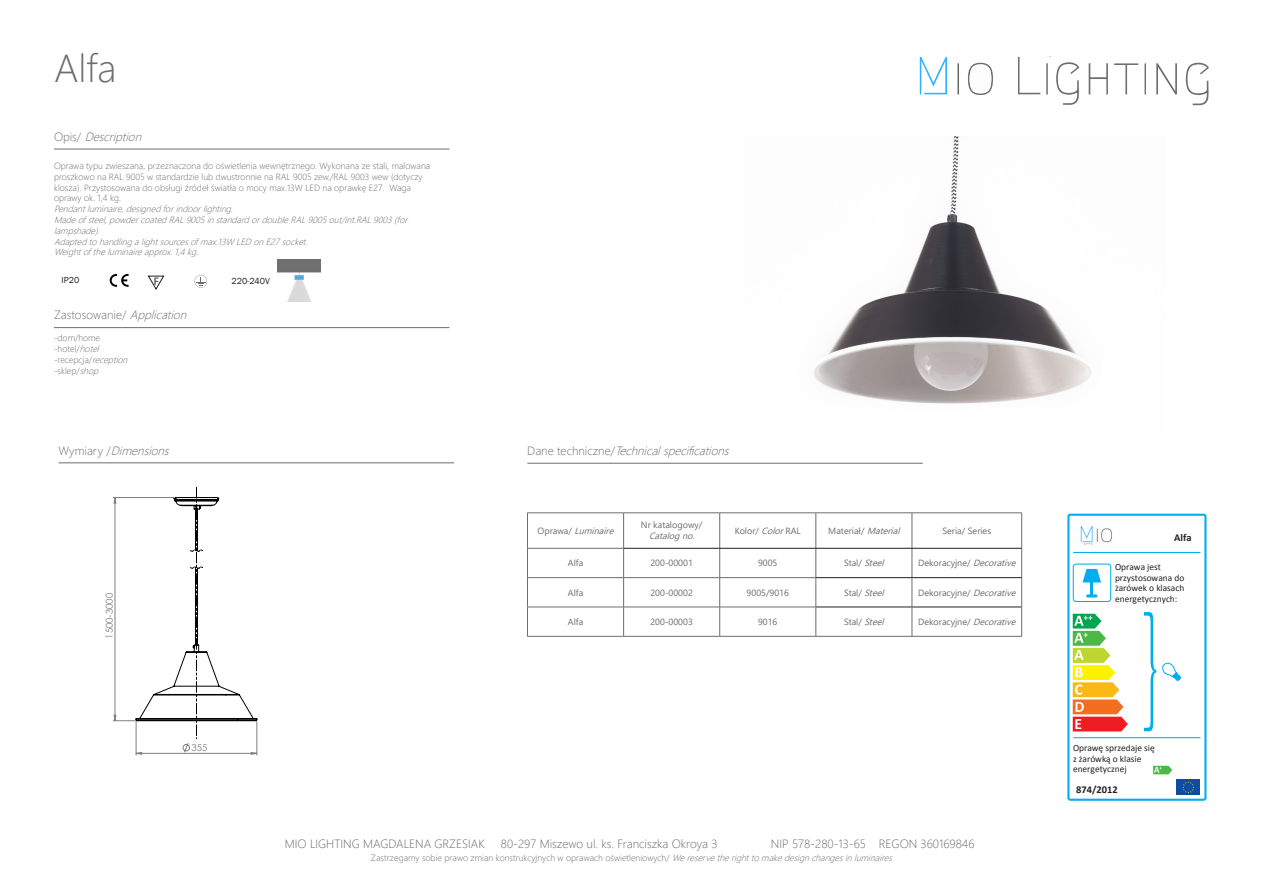
<style>
.page{position:relative;width:1263px;height:893px;background:#fff}
.page>*{position:absolute;margin:0;border:0;box-sizing:border-box;transform-origin:0 0}
.t1{font:300 39px "Segoe UI";color:#6c6d70}
.t2{font:700 15.75px "Calibri";color:#fff}
.t3{font:300 12px "Segoe UI";color:#676a6c}
.t4{font:italic 300 12px "Segoe UI";color:#676a6c}
.t5{font:italic 300 12px "Segoe UI";color:#6c6d70}
.t6{font:300 12px "Segoe UI";color:#6c6d70}
.t7{font:10.95px "Myriad Pro";color:#231f20}
.t8{font:700 10.5px "Calibri";color:#231f20}
.t9{font:9.6px "Century Gothic";color:#808080}
.t10{font:9.45px/10.5px "Calibri";color:#231f20}
.t11{font:300 9px/10.8px "Segoe UI";color:#6c6d70}
.t12{font:9px/10.8px "Segoe UI";color:#6c6d70;text-align:center}
.t13{font:italic 9px "Segoe UI";color:#6c6d70}
.t14{font:9px "Franklin Gothic";color:#231f20}
.s1{font-style:normal}
.s2{font-style:italic}
</style>
<div class="page">
<svg style="left:920px;top:57px;width:27px;height:37px"></svg>
<svg style="left:1185px;top:62px;width:24px;height:43px"></svg>
<svg style="left:1156px;top:63px;width:21px;height:31px"></svg>
<svg style="left:1018px;top:57px;width:22px;height:37px"></svg>
<svg style="left:1114px;top:63px;width:24px;height:31px"></svg>
<svg style="left:1046px;top:63px;width:2px;height:31px"></svg>
<svg style="left:957px;top:63px;width:2px;height:31px"></svg>
<svg style="left:1144px;top:63px;width:2px;height:31px"></svg>
<svg style="left:968px;top:63px;width:25px;height:32px"></svg>
<svg style="left:1056px;top:62px;width:23px;height:43px"></svg>
<svg style="left:1089px;top:63px;width:19px;height:31px"></svg>
<img style="left:814px;top:136px;width:277px;height:268px">
<hr style="left:59px;top:463px;width:395px;height:1px;background:#6c6d70">
<hr style="left:54px;top:327px;width:395px;height:1px;background:#6c6d70">
<hr style="left:54px;top:149px;width:395px;height:1px;background:#6c6d70">
<div style="left:1067px;top:514px;width:139px;height:287px;border:2px solid #00aeef;border-radius:2px"></div>
<hr style="left:1073px;top:552px;width:127px;height:1px;background:#00aeef">
<svg style="left:1082px;top:569px;width:19px;height:28px"></svg>
<div style="left:1073px;top:563px;width:38px;height:39px;border:1px solid #00aeef;border-radius:3px"></div>
<svg style="left:1073px;top:614px;width:55px;height:117px"></svg>
<hr style="left:1073px;top:737px;width:127px;height:1px;background:#00aeef">
<div style="left:1177px;top:780px;width:23px;height:15px;background:#0d4da1"></div>
<svg style="left:1182px;top:781px;width:12px;height:12px"></svg>
<svg style="left:1144px;top:612px;width:36px;height:119px"></svg>
<img style="left:1080px;top:525px;width:32px;height:20px">
<svg style="left:1153px;top:766px;width:19px;height:8px"></svg>
<svg style="left:194px;top:275px;width:13px;height:13px"></svg>
<svg style="left:148px;top:275px;width:17px;height:15px"></svg>
<svg style="left:110px;top:274px;width:19px;height:13px"></svg>
<img style="left:278px;top:259px;width:42px;height:43px">
<hr style="left:527px;top:513px;width:97px;height:1px;background:#6c6d70">
<hr style="left:527px;top:513px;width:1px;height:35px;background:#6c6d70">
<hr style="left:624px;top:513px;width:96px;height:1px;background:#6c6d70">
<hr style="left:720px;top:513px;width:96px;height:1px;background:#6c6d70">
<hr style="left:816px;top:513px;width:96px;height:1px;background:#6c6d70">
<hr style="left:912px;top:513px;width:110px;height:1px;background:#6c6d70">
<hr style="left:527px;top:577px;width:97px;height:1px;background:#6c6d70">
<hr style="left:624px;top:577px;width:96px;height:1px;background:#6c6d70">
<hr style="left:720px;top:577px;width:96px;height:1px;background:#6c6d70">
<hr style="left:527px;top:607px;width:97px;height:1px;background:#6c6d70">
<svg style="left:527px;top:548px;width:1px;height:88px"></svg>
<hr style="left:624px;top:607px;width:96px;height:1px;background:#6c6d70">
<hr style="left:720px;top:607px;width:96px;height:1px;background:#6c6d70">
<hr style="left:527px;top:636px;width:97px;height:1px;background:#6c6d70">
<hr style="left:624px;top:636px;width:96px;height:1px;background:#6c6d70">
<hr style="left:720px;top:636px;width:96px;height:1px;background:#6c6d70">
<hr style="left:623px;top:513px;width:1px;height:35px;background:#6c6d70">
<hr style="left:719px;top:513px;width:1px;height:35px;background:#6c6d70">
<hr style="left:815px;top:513px;width:1px;height:35px;background:#6c6d70">
<hr style="left:912px;top:513px;width:1px;height:35px;background:#6c6d70">
<hr style="left:1021px;top:513px;width:1px;height:35px;background:#6c6d70">
<svg style="left:623px;top:548px;width:1px;height:88px"></svg>
<svg style="left:719px;top:549px;width:1px;height:87px"></svg>
<hr style="left:528px;top:548px;width:95px;height:1px;background:#6c6d70">
<hr style="left:624px;top:548px;width:96px;height:1px;background:#231f20">
<hr style="left:720px;top:548px;width:96px;height:1px;background:#231f20">
<hr style="left:816px;top:548px;width:96px;height:1px;background:#231f20">
<hr style="left:912px;top:548px;width:109px;height:1px;background:#231f20">
<hr style="left:816px;top:577px;width:96px;height:1px;background:#231f20">
<hr style="left:912px;top:577px;width:110px;height:1px;background:#231f20">
<hr style="left:816px;top:607px;width:96px;height:1px;background:#231f20">
<hr style="left:912px;top:607px;width:109px;height:1px;background:#231f20">
<svg style="left:815px;top:548px;width:1px;height:88px"></svg>
<svg style="left:912px;top:548px;width:1px;height:88px"></svg>
<svg style="left:1021px;top:548px;width:1px;height:88px"></svg>
<hr style="left:816px;top:636px;width:96px;height:1px;background:#6c6d70">
<hr style="left:912px;top:636px;width:110px;height:1px;background:#6c6d70">
<hr style="left:527px;top:463px;width:396px;height:1px;background:#6c6d70">
<hr style="left:54px;top:806px;width:269px;height:1px;background:#000">
<hr style="left:54px;top:472px;width:1px;height:328px;background:#000">
<hr style="left:54px;top:472px;width:269px;height:1px;background:#000">
<hr style="left:418px;top:472px;width:1px;height:328px;background:#000">
<hr style="left:257px;top:721px;width:1px;height:34px;background:#808080">
<svg style="left:113px;top:486px;width:144px;height:269px"></svg>
<p class="t1" style="left:54px;top:32px;width:64px">Alfa</p>
<p class="t5" style="left:54px;top:125px;width:94px"><span class="s1">O p i s /</span> Description</p>
<p class="t11" style="left:54px;top:159px;width:378px">Oprawa typu zwieszana, przeznaczona do oświetlenia wewnętrznego. Wykonana ze stali, malowana proszkowo na RAL 9005 w standardzie lub dwustronnie na RAL 9005 zew./RAL 9003 wew (dotyczy klosza). Przystosowana do obsługi źródeł światła o mocy max.13W LED na oprawkę E27. Waga oprawy ok. 1,4 kg.<br><span class="s2">Pendantluminaire,designedforindoorlighting.<br>Madeofsteel,powdercoatedRAL9005instandardordoubleRAL9005out/int.RAL9003(for lampshade).<br>Adaptedtohandlingalightsourcesofmax.13W LEDonE27socket.<br>Weightoftheluminaireapprox.1,4kg.</span></p>
<p class="t14" style="left:62px;top:274px;width:19px">IP20</p>
<p class="t7" style="left:154px;top:274px;width:7px">F</p>
<p class="t14" style="left:231px;top:275px;width:40px">220-240V</p>
<p class="t6" style="left:54px;top:304px;width:139px">Zastosowanie/ <span class="s2">Application</span></p>
<p class="t11" style="left:54px;top:332px;width:48px">-dom/home</p>
<p class="t11" style="left:54px;top:343px;width:50px">-hotel/<span class="s2">hotel</span></p>
<p class="t11" style="left:54px;top:353px;width:79px">-recepcja/<span class="s2">reception</span></p>
<p class="t11" style="left:54px;top:364px;width:50px">-sklep/<span class="s2">shop</span></p>
<p class="t5" style="left:59px;top:440px;width:117px"><span class="s1">W y m i a r y /</span> Dimensions</p>
<p class="t9" style="left:103px;top:639px;width:47px;rotate:-90deg">1500-3000</p>
<p class="t9" style="left:192px;top:741px;width:17px">355</p>
<p class="t4" style="left:527px;top:440px;width:208px"><span class="s1">D a n e t e c h n i c z n e /</span> Technicalspecifications</p>
<p class="t13" style="left:538px;top:522px;width:81px"><span class="s1">O p r a w a /</span> Luminaire</p>
<p class="t12" style="left:641px;top:519px;width:63px">Nr katalogowy/<br><span class="s2">Catalogno.</span></p>
<p class="t12" style="left:735px;top:524px;width:68px">Kolor/ <span class="s2">Color</span>RAL</p>
<p class="t12" style="left:828px;top:524px;width:77px">Materiał/ <span class="s2">Material</span></p>
<p class="t12" style="left:942px;top:524px;width:50px">Seria/ Series</p>
<p class="t12" style="left:568px;top:557px;width:17px">Alfa</p>
<p class="t12" style="left:650px;top:557px;width:44px">200-00001</p>
<p class="t12" style="left:758px;top:557px;width:21px">9005</p>
<p class="t12" style="left:844px;top:557px;width:45px">St a l / <span class="s2">Steel</span></p>
<p class="t12" style="left:918px;top:557px;width:103px">Dekoracyjne/ <span class="s2">Decorative</span></p>
<p class="t12" style="left:568px;top:586px;width:17px">Alfa</p>
<p class="t12" style="left:650px;top:586px;width:44px">200-00002</p>
<p class="t12" style="left:747px;top:586px;width:44px">9005/9016</p>
<p class="t12" style="left:844px;top:586px;width:45px">St a l / <span class="s2">Steel</span></p>
<p class="t12" style="left:918px;top:586px;width:103px">Dekoracyjne/ <span class="s2">Decorative</span></p>
<p class="t12" style="left:568px;top:615px;width:17px">Alfa</p>
<p class="t12" style="left:650px;top:615px;width:44px">200-00003</p>
<p class="t12" style="left:758px;top:615px;width:21px">9016</p>
<p class="t12" style="left:844px;top:615px;width:45px">St a l / <span class="s2">Steel</span></p>
<p class="t12" style="left:918px;top:615px;width:103px">Dekoracyjne/ <span class="s2">Decorative</span></p>
<p class="t3" style="left:285px;top:832px;width:201px">MIO LIGHTING MAGDALENA GRZESIAK</p>
<p class="t3" style="left:501px;top:832px;width:218px">80-297 Miszewo ul. ks. Franciszka Okroya 3</p>
<p class="t3" style="left:771px;top:832px;width:205px">NIP 578-280-13-65 REGON 360169846</p>
<p class="t11" style="left:371px;top:852px;width:527px">Zastrzegamy sobie prawo zmian konstrukcyjnych w oprawach oświetleniowych/ <span class="s2">Wereservetherighttomakedesignchangesinluminaires</span></p>
<p class="t8" style="left:1174px;top:530px;width:19px">Alfa</p>
<p class="t10" style="left:1115px;top:562px;width:71px">Oprawa jest przystosowana do żarówek o klasach energetycznych:</p>
<p class="t2" style="left:1074px;top:714px;width:9px">E</p>
<p class="t10" style="left:1073px;top:743px;width:83px">Oprawę sprzedaje się z żarówką o klasie energetycznej</p>
<p class="t8" style="left:1076px;top:783px;width:43px">874/2012</p>
</div>
